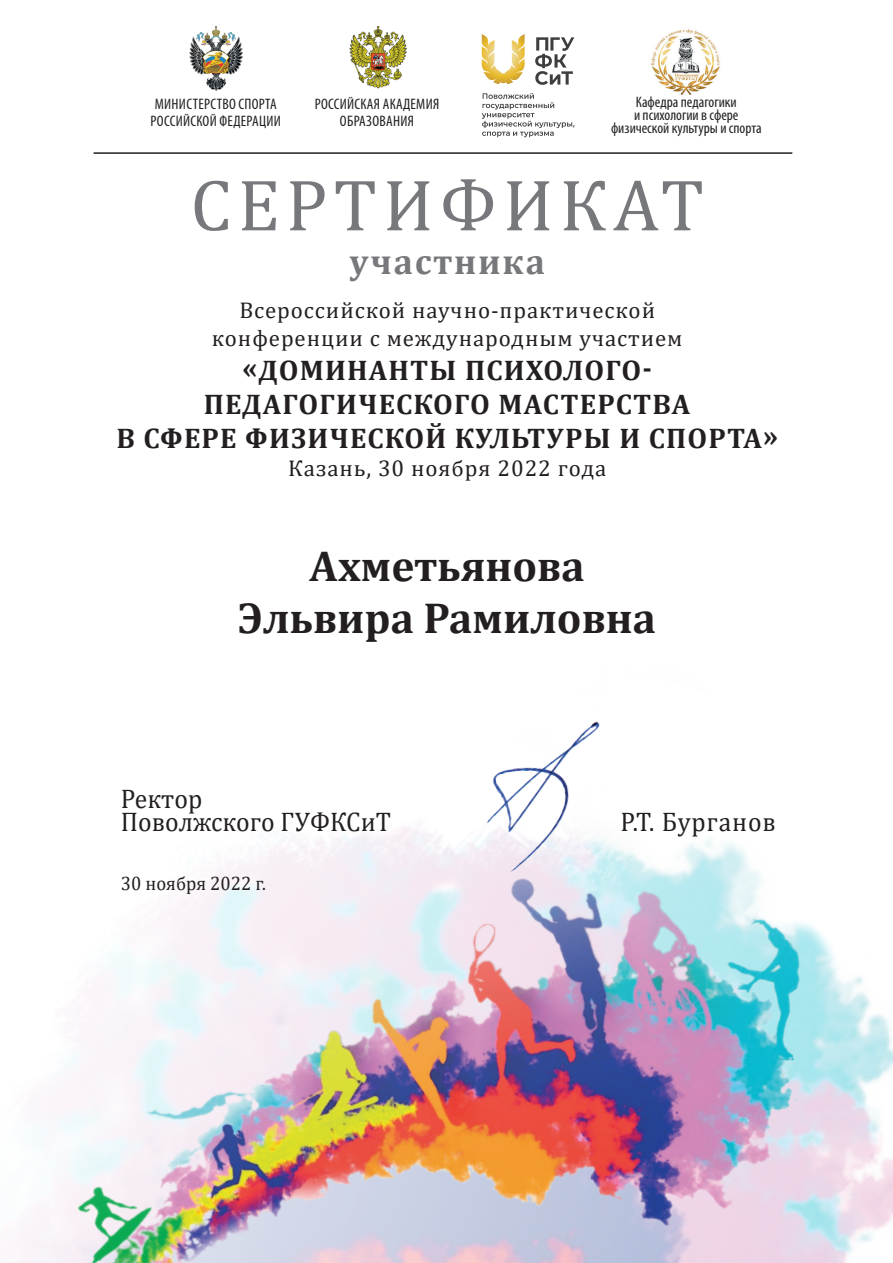
<style>
.page{position:relative;width:893px;height:1263px;background:#fff}
.page>*{position:absolute;margin:0;border:0;box-sizing:border-box;transform-origin:0 0}
.t1{font:73.5px "Cambria";letter-spacing:.08em;color:#76787b}
.t2{font:700 43.5px/52.2px "Cambria";color:#231f20;text-align:center}
.t3{font:700 36px "Cambria";letter-spacing:.05em;color:#76787b}
.t4{font:700 28.5px/34.2px "Cambria";letter-spacing:.04em;color:#231f20;text-align:center}
.t5{font:27px/23.1px "Cambria";color:#231f20;scale:.95 1}
.t6{font:27px "Cambria";letter-spacing:.03em;color:#231f20;scale:.95 1}
.t7{font:22.8px/27.5px "Cambria";letter-spacing:.04em;color:#231f20;text-align:center}
.t8{font:19.5px "Cambria";color:#231f20;scale:.95 1}
.t9{font:condensed 15.3px/13.4px "Myriad Pro";letter-spacing:.01em;color:#231f20;text-align:center}
</style>
<div class="page">
<img style="left:19px;top:827px;width:874px;height:436px">
<svg style="left:535px;top:37px;width:39px;height:48px"></svg>
<svg style="left:482px;top:93px;width:92px;height:44px"></svg>
<svg style="left:482px;top:33px;width:43px;height:51px"></svg>
<img style="left:651px;top:29px;width:69px;height:67px">
<img style="left:189px;top:27px;width:53px;height:64px">
<img style="left:349px;top:27px;width:58px;height:62px">
<hr style="left:94px;top:152px;width:698px;height:2px;background:#231f20">
<img style="left:432px;top:721px;width:213px;height:175px">
<p class="t9" style="left:151px;top:95px;width:132px;line-height:17.1px;text-align:left">МИНИСТЕРСТВО СПОРТА<br>РОССИЙСКОЙ ФЕДЕРАЦИИ</p>
<p class="t9" style="left:315px;top:95px;width:126px;line-height:17.1px">РОССИЙСКАЯ АКАДЕМИЯ<br>ОБРАЗОВАНИЯ</p>
<p class="t9" style="left:611px;top:95px;width:152px">Кафедра педагогики<br>и психологии в сфере физической культуры и спорта</p>
<h1 class="t1" style="left:190px;top:162px;width:515px">СЕРТИФИКАТ</h1>
<h3 class="t3" style="left:349px;top:236px;width:197px">участника</h3>
<h3 class="t7" style="left:212px;top:297px;width:472px">Всероссийской научно-практической конференции с международным участием</h3>
<h3 class="t4" style="left:117px;top:352px;width:663px">«ДОМИНАНТЫ ПСИХОЛОГО-<br>ПЕДАГОГИЧЕСКОГО МАСТЕРСТВА<br>В СФЕРЕ ФИЗИЧЕСКОЙ КУЛЬТУРЫ И СПОРТА»</h3>
<h3 class="t7" style="left:288px;top:454px;width:320px">Казань, 30 ноября 2022 года</h3>
<h2 class="t2" style="left:238px;top:538px;width:419px">Ахметьянова<br>Эльвира Рамиловна</h2>
<h3 class="t5" style="left:121px;top:787px;width:286px">Ректор<br>Поволжского ГУФКСиТ</h3>
<p class="t8" style="left:121px;top:872px;width:154px">30 ноября 2022 г.</p>
<h3 class="t6" style="left:621px;top:806px;width:165px">Р.Т. Бурганов</h3>
</div>
